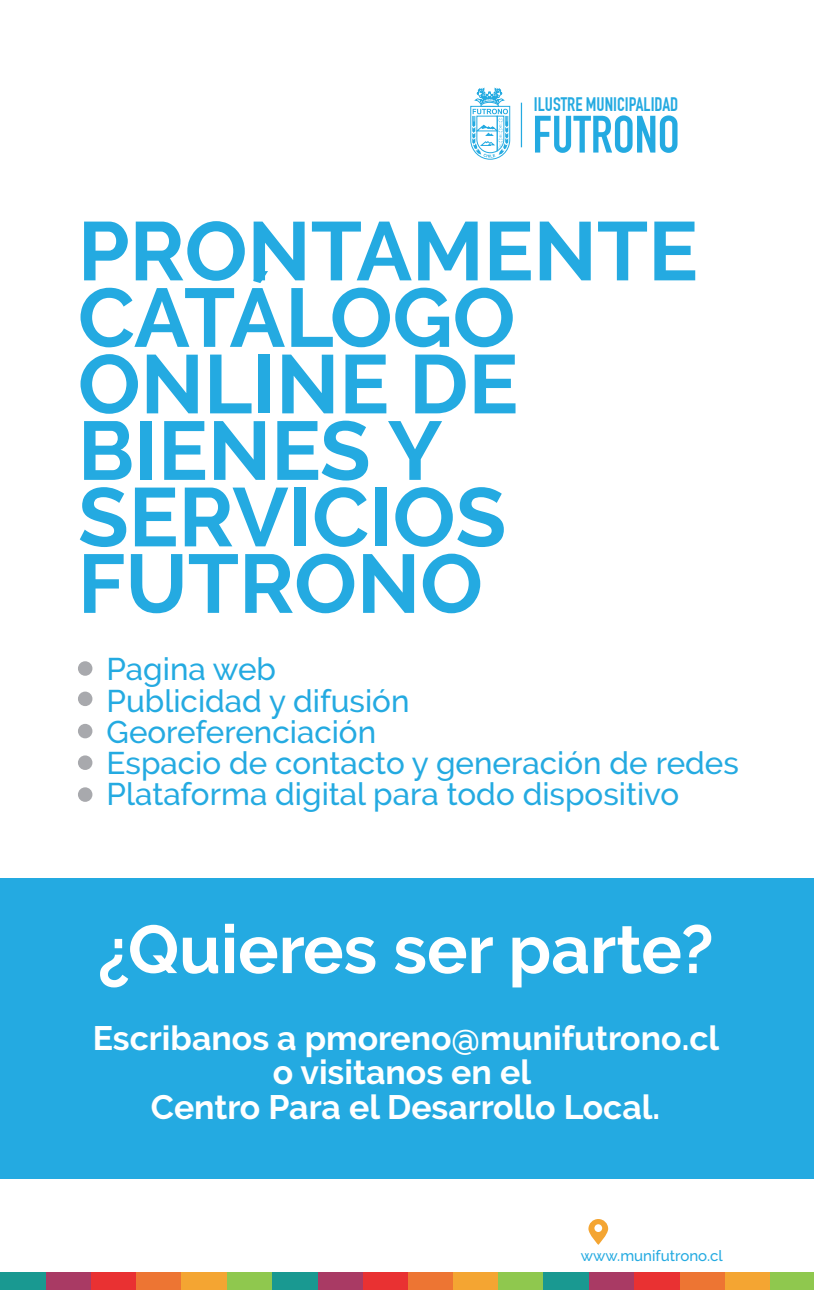
<style>
.page{position:relative;width:815px;height:1312px;background:#fff}
.page>*{position:absolute;margin:0;border:0;box-sizing:border-box;transform-origin:0 0}
.t1{font:700 82.75px/66.5px "Raleway";color:#24aae1}
.t2{font:700 67.5px "Raleway";color:#fff}
.t3{font:700 51.62px "DIN Condensed";color:#24aae1}
.t4{font:700 33.75px/34.2px "Raleway";color:#fff;text-align:center}
.t5{font:500 31.25px/31.2px "Raleway";color:#24aae1}
.t6{font:700 19.12px "DIN Condensed";color:#24aae1}
.t7{font:500 15px "Raleway";color:#24aae1}
</style>
<div class="page">
<div style="left:0;top:878px;width:814px;height:300px;background:#24aae1"></div>
<div style="left:769px;top:1271px;width:45px;height:17px;background:#8fc84e"></div>
<div style="left:724px;top:1271px;width:46px;height:17px;background:#f4a532"></div>
<div style="left:679px;top:1271px;width:46px;height:17px;background:#ed7533"></div>
<div style="left:634px;top:1271px;width:45px;height:17px;background:#e93132"></div>
<div style="left:588px;top:1271px;width:46px;height:17px;background:#a93a64"></div>
<div style="left:543px;top:1271px;width:46px;height:17px;background:#199991"></div>
<div style="left:498px;top:1271px;width:45px;height:17px;background:#8fc84e"></div>
<div style="left:452px;top:1271px;width:46px;height:17px;background:#f4a532"></div>
<div style="left:407px;top:1271px;width:46px;height:17px;background:#ed7533"></div>
<div style="left:362px;top:1271px;width:46px;height:17px;background:#e93132"></div>
<div style="left:317px;top:1271px;width:46px;height:17px;background:#a93a64"></div>
<div style="left:272px;top:1271px;width:45px;height:17px;background:#199991"></div>
<div style="left:226px;top:1271px;width:46px;height:17px;background:#8fc84e"></div>
<div style="left:181px;top:1271px;width:45px;height:17px;background:#f4a532"></div>
<div style="left:136px;top:1271px;width:45px;height:17px;background:#ed7533"></div>
<div style="left:90px;top:1271px;width:46px;height:17px;background:#e93132"></div>
<div style="left:45px;top:1271px;width:46px;height:17px;background:#a93a64"></div>
<div style="left:0;top:1271px;width:46px;height:17px;background:#199991"></div>
<svg style="left:588px;top:1219px;width:20px;height:25px"></svg>
<svg style="left:470px;top:87px;width:40px;height:73px"></svg>
<hr style="left:521px;top:103px;width:1px;height:44px;background:#24aae1">
<div style="left:78px;top:661px;width:14px;height:14px;background:#a8a9ad;border-radius:50%"></div>
<div style="left:78px;top:691px;width:14px;height:15px;background:#a8a9ad;border-radius:50%"></div>
<div style="left:78px;top:723px;width:14px;height:15px;background:#a8a9ad;border-radius:50%"></div>
<div style="left:78px;top:755px;width:14px;height:14px;background:#a8a9ad;border-radius:50%"></div>
<div style="left:78px;top:787px;width:14px;height:14px;background:#a8a9ad;border-radius:50%"></div>
<p class="t6" style="left:534px;top:97px;width:146px">ILUSTRE MUNICIPALIDAD</p>
<h3 class="t3" style="left:532px;top:116px;width:149px">FUTRONO</h3>
<h1 class="t1" style="left:78px;top:218px;width:622px">PRONTAMENTE<br>CATÁLOGO<br>ONLINE DE<br>BIENES Y<br>SERVICIOS<br>FUTRONO</h1>
<p class="t5" style="left:107px;top:653px;width:634px">Pagina web<br>Publicidad y difusión<br>Georeferenciación<br>Espacio de contacto y generación de redes<br>Plataforma digital para todo dispositivo</p>
<h2 class="t2" style="left:98px;top:909px;width:617px">¿Quieres ser parte?</h2>
<p class="t4" style="left:93px;top:1020px;width:628px">Escribanos a pmoreno@munifutrono.cl o visitanos en el<br>Centro Para el Desarrollo Local.</p>
<p class="t7" style="left:581px;top:1246px;width:143px">www.munifutrono.cl</p>
</div>
